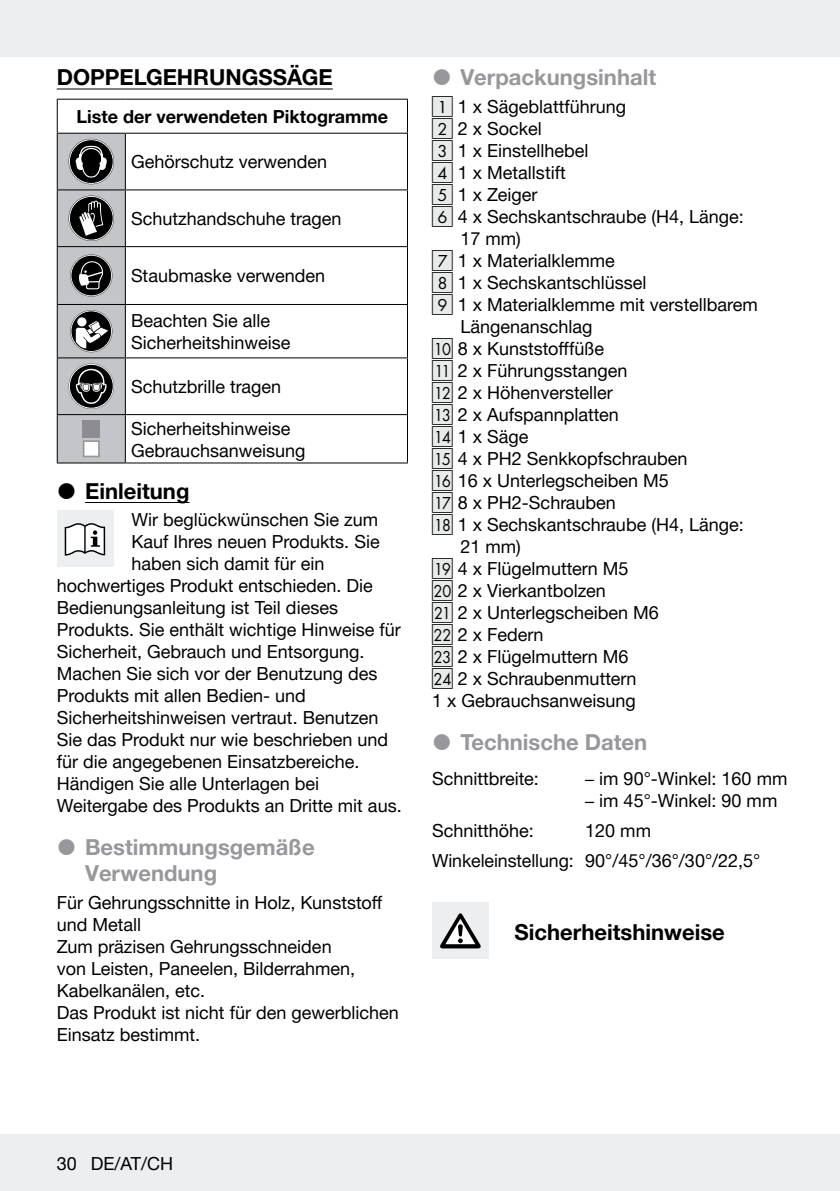
<style>
.page{position:relative;width:840px;height:1191px;background:#fff}
.page>*{position:absolute;margin:0;border:0;box-sizing:border-box;transform-origin:0 0}
.t1{font:700 22px/26px "Helvetica Neue Parkside";color:#98989c}
.t2{font:700 22px "Helvetica Neue Parkside";color:#000}
.t3{font:18px/22px "Helvetica Neue Parkside";color:#000}
.t4{font:700 18px "Helvetica Neue Parkside";color:#000}
.s1{font-family:"IMP Lidl Num Box";font-size:15.8px;color:#e8e9e9}
.s2{font-family:"IMP Lidl Num Box";font-size:15.8px}
.s3{font-family:"Calibri"}
</style>
<div class="page">
<div style="left:0;top:1134px;width:839px;height:57px;background:#edeeef"></div>
<div style="left:0;top:0;width:839px;height:57px;background:#edeeef"></div>
<hr style="left:57px;top:88px;width:275px;height:1px;background:#000">
<hr style="left:85px;top:502px;width:104px;height:1px;background:#000">
<hr style="left:125px;top:134px;width:1px;height:55px;background:#000">
<hr style="left:125px;top:190px;width:1px;height:56px;background:#000">
<hr style="left:125px;top:247px;width:1px;height:57px;background:#000">
<hr style="left:125px;top:305px;width:1px;height:52px;background:#000">
<hr style="left:125px;top:358px;width:1px;height:56px;background:#000">
<hr style="left:125px;top:415px;width:1px;height:47px;background:#000">
<hr style="left:407px;top:100px;width:1px;height:33px;background:#000">
<hr style="left:407px;top:134px;width:1px;height:55px;background:#000">
<hr style="left:407px;top:190px;width:1px;height:56px;background:#000">
<hr style="left:407px;top:247px;width:1px;height:57px;background:#000">
<hr style="left:407px;top:305px;width:1px;height:52px;background:#000">
<hr style="left:407px;top:358px;width:1px;height:56px;background:#000">
<hr style="left:407px;top:415px;width:1px;height:47px;background:#000">
<hr style="left:57px;top:99px;width:68px;height:1px;background:#000">
<hr style="left:125px;top:99px;width:283px;height:1px;background:#000">
<hr style="left:125px;top:133px;width:283px;height:1px;background:#000">
<hr style="left:125px;top:189px;width:283px;height:1px;background:#000">
<hr style="left:125px;top:246px;width:283px;height:1px;background:#000">
<hr style="left:125px;top:304px;width:283px;height:1px;background:#000">
<hr style="left:125px;top:357px;width:283px;height:1px;background:#000">
<hr style="left:125px;top:414px;width:283px;height:1px;background:#000">
<hr style="left:125px;top:462px;width:283px;height:1px;background:#000">
<hr style="left:57px;top:100px;width:1px;height:33px;background:#000">
<svg style="left:57px;top:133px;width:68px;height:330px;background:#929395"></svg>
<div style="left:57px;top:510px;width:56px;height:57px;background:#edeeef"></div>
<svg style="left:65px;top:523px;width:40px;height:32px"></svg>
<div style="left:432px;top:902px;width:56px;height:57px;background:#edeeef"></div>
<svg style="left:440px;top:913px;width:40px;height:35px"></svg>
<p class="t2" style="left:57px;top:65px;width:277px">DOPPELGEHRUNGSSÄGE</p>
<p class="t4" style="left:76px;top:106px;width:313px">Liste der verwendeten Piktogramme</p>
<p class="t3" style="left:131px;top:151px;width:198px">Gehörschutz verwenden</p>
<p class="t3" style="left:131px;top:208px;width:212px">Schutzhandschuhe tragen</p>
<p class="t3" style="left:131px;top:265px;width:196px">Staubmaske verwenden</p>
<p class="t3" style="left:131px;top:310px;width:161px">Beachten Sie alle<br>Sicherheitshinweise</p>
<p class="t3" style="left:131px;top:376px;width:151px">Schutzbrille tragen</p>
<p class="t3" style="left:131px;top:417px;width:176px">Sicherheitshinweise<br>Gebrauchsanweisung</p>
<p class="t2" style="left:85px;top:478px;width:106px">Einleitung</p>
<p class="t3" style="left:131px;top:509px;width:248px">Wir beglückwünschen Sie zum</p>
<p class="t3" style="left:131px;top:531px;width:250px">Kauf Ihres neuen Produkts. Sie</p>
<p class="t3" style="left:131px;top:553px;width:195px">haben sich damit für ein</p>
<p class="t3" style="left:57px;top:575px;width:317px">hochwertiges Produkt entschieden. Die</p>
<p class="t3" style="left:57px;top:597px;width:282px">Bedienungsanleitung ist Teil dieses</p>
<p class="t3" style="left:57px;top:619px;width:345px">Produkts. Sie enthält wichtige Hinweise für</p>
<p class="t3" style="left:57px;top:641px;width:309px">Sicherheit, Gebrauch und Entsorgung.</p>
<p class="t3" style="left:57px;top:663px;width:322px">Machen Sie sich vor der Benutzung des</p>
<p class="t3" style="left:57px;top:685px;width:250px">Produkts mit allen Bedien- und</p>
<p class="t3" style="left:57px;top:707px;width:323px">Sicherheitshinweisen vertraut. Benutzen</p>
<p class="t3" style="left:57px;top:729px;width:333px">Sie das Produkt nur wie beschrieben und</p>
<p class="t3" style="left:57px;top:751px;width:304px">für die angegebenen Einsatzbereiche.</p>
<p class="t3" style="left:57px;top:773px;width:264px">Händigen Sie alle Unterlagen bei</p>
<p class="t3" style="left:57px;top:795px;width:346px">Weitergabe des Produkts an Dritte mit aus.</p>
<p class="t1" style="left:85px;top:834px;width:231px">Bestimmungsgemäße<br>Verwendung</p>
<p class="t3" style="left:57px;top:891px;width:343px">Für Gehrungsschnitte in Holz, Kunststoff und Metall<br>Zum präzisen Gehrungsschneiden<br>von Leisten, Paneelen, Bilderrahmen,<br>Kabelkanälen, etc.<br>Das Produkt ist nicht für den gewerblichen<br>Einsatz bestimmt.</p>
<p class="t1" style="left:460px;top:64px;width:197px">Verpackungsinhalt</p>
<p class="t3" style="left:432px;top:95px;width:195px"><span class="s1">[</span><span class="s2">1]</span> 1 x Sägeblattführung</p>
<p class="t3" style="left:432px;top:117px;width:111px"><span class="s1">[</span><span class="s2">2]</span> 2 x Sockel</p>
<p class="t3" style="left:432px;top:139px;width:158px"><span class="s1">[</span><span class="s2">3]</span> 1 x Einstellhebel</p>
<p class="t3" style="left:432px;top:161px;width:135px"><span class="s1">[</span><span class="s2">4]</span> 1 x Metallstift</p>
<p class="t3" style="left:432px;top:183px;width:107px"><span class="s1">[</span><span class="s2">5]</span> 1 x Zeiger</p>
<p class="t3" style="left:432px;top:205px;width:313px"><span class="s1">[</span><span class="s2">6]</span> 4 x Sechskantschraube (H4, Länge:</p>
<p class="t3" style="left:460px;top:227px;width:62px">17 mm)</p>
<p class="t3" style="left:432px;top:249px;width:184px"><span class="s1">[</span><span class="s2">7]</span> 1 x Materialklemme</p>
<p class="t3" style="left:432px;top:271px;width:216px"><span class="s1">[</span><span class="s2">8]</span> 1 x Sechskantschlüssel</p>
<p class="t3" style="left:432px;top:293px;width:327px"><span class="s1">[</span><span class="s2">9]</span> 1 x Materialklemme mit verstellbarem</p>
<p class="t3" style="left:460px;top:315px;width:134px">Längenanschlag</p>
<p class="t3" style="left:432px;top:337px;width:173px"><span class="s1">[</span><span class="s2">10]</span> 8 x Kunststofffüße</p>
<p class="t3" style="left:432px;top:359px;width:197px"><span class="s1">[</span><span class="s2">11]</span> 2 x Führungsstangen</p>
<p class="t3" style="left:432px;top:381px;width:182px"><span class="s1">[</span><span class="s2">12]</span> 2 x Höhenversteller</p>
<p class="t3" style="left:432px;top:403px;width:188px"><span class="s1">[</span><span class="s2">13]</span> 2 x Aufspannplatten</p>
<p class="t3" style="left:432px;top:425px;width:98px"><span class="s1">[</span><span class="s2">14]</span> 1 x Säge</p>
<p class="t3" style="left:432px;top:447px;width:257px"><span class="s1">[</span><span class="s2">15]</span> 4 x PH2 Senkkopfschrauben</p>
<p class="t3" style="left:432px;top:469px;width:238px"><span class="s1">[</span><span class="s2">16]</span> 16 x Unterlegscheiben M5</p>
<p class="t3" style="left:432px;top:491px;width:185px"><span class="s1">[</span><span class="s2">17]</span> 8 x PH2-Schrauben</p>
<p class="t3" style="left:432px;top:513px;width:313px"><span class="s1">[</span><span class="s2">18]</span> 1 x Sechskantschraube (H4, Länge:</p>
<p class="t3" style="left:460px;top:535px;width:62px">21 mm)</p>
<p class="t3" style="left:432px;top:557px;width:198px"><span class="s1">[</span><span class="s2">19]</span> 4 x Flügelmuttern M5</p>
<p class="t3" style="left:432px;top:579px;width:175px"><span class="s1">[</span><span class="s2">20]</span> 2 x Vierkantbolzen</p>
<p class="t3" style="left:432px;top:601px;width:228px"><span class="s1">[</span><span class="s2">21]</span> 2 x Unterlegscheiben M6</p>
<p class="t3" style="left:432px;top:623px;width:113px"><span class="s1">[</span><span class="s2">22]</span> 2 x Federn</p>
<p class="t3" style="left:432px;top:645px;width:198px"><span class="s1">[</span><span class="s2">23]</span> 2 x Flügelmuttern M6</p>
<p class="t3" style="left:432px;top:667px;width:206px"><span class="s1">[</span><span class="s2">24]</span> 2 x Schraubenmuttern</p>
<p class="t3" style="left:432px;top:689px;width:205px">1 x Gebrauchsanweisung</p>
<p class="t1" style="left:460px;top:729px;width:188px">Technische Daten</p>
<p class="t3" style="left:432px;top:768px;width:108px">Schnittbreite:</p>
<p class="t3" style="left:585px;top:768px;width:203px"><span class="s3">─</span> im 90°-Winkel: 160 mm <span class="s3">─</span> im 45°-Winkel: 90 mm</p>
<p class="t3" style="left:432px;top:820px;width:103px">Schnitthöhe:</p>
<p class="t3" style="left:432px;top:816px;width:330px;line-height:29.8px;text-indent:153px">120 mm<br>Winkeleinstellung: 90°/45°/36°/30°/22,5°</p>
<p class="t2" style="left:514px;top:919px;width:212px">Sicherheitshinweise</p>
<p class="t3" style="left:57px;top:1152px;width:118px">30 DE/AT/CH</p>
</div>
